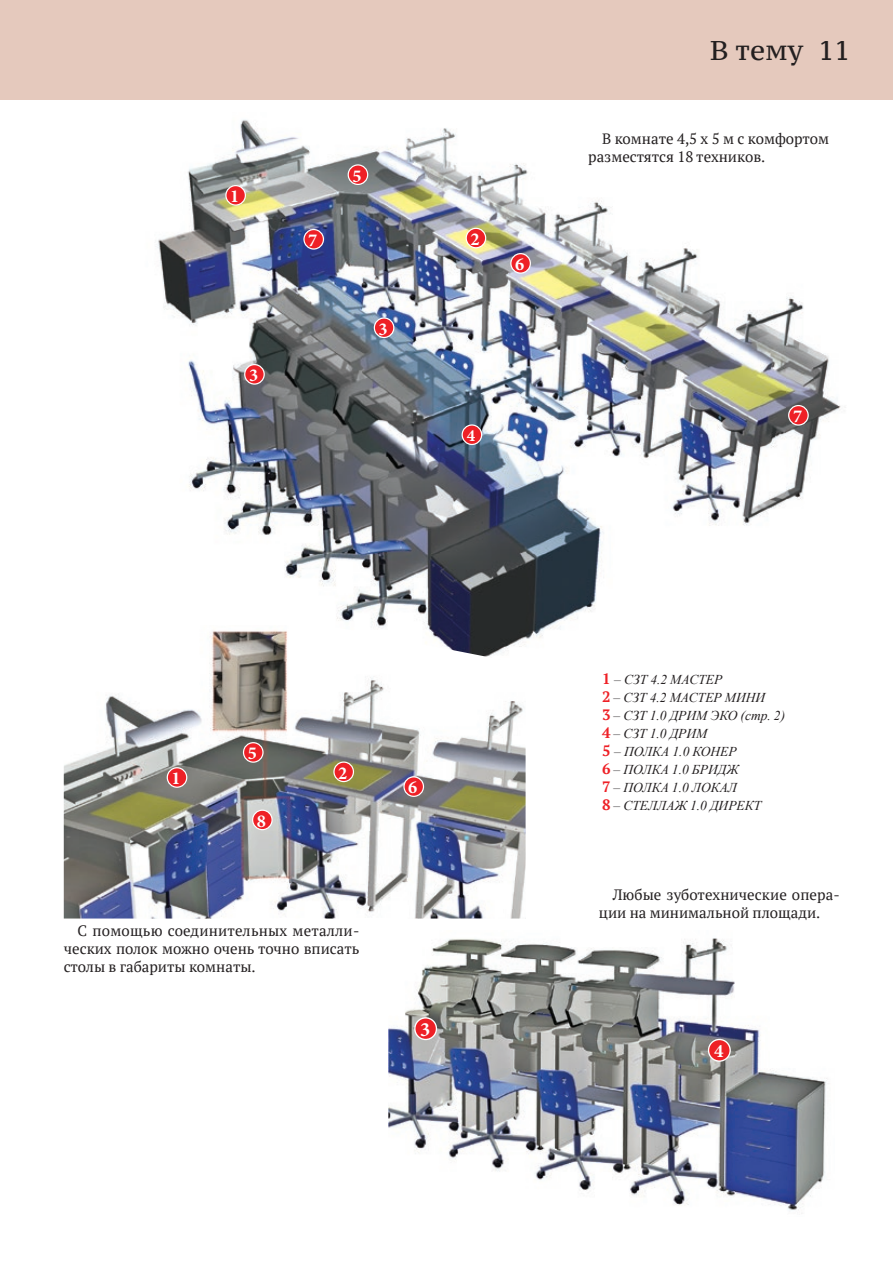
<style>
.page{position:relative;width:893px;height:1263px;background:#fff}
.page>*{position:absolute;margin:0;border:0;box-sizing:border-box;transform-origin:0 0}
.t1{font:27px "PT Serif Caption";color:#231f20}
.t2{font:700 20.25px "Minion Pro";color:#fff}
.t3{font:700 18.9px "Minion Pro";color:#fff}
.t4{font:700 18.15px "Minion Pro";color:#fff}
.t5{font:700 16.95px "Minion Pro";color:#fff}
.t6{font:15px/18px "PT Serif";color:#231f20}
.t7{font:italic 13.5px/18px "Times New Roman";color:#231f20}
.s1{font-family:"PT Serif";font-weight:700;font-style:normal;font-size:15px;color:#ee2026}
</style>
<div class="page">
<div style="left:0;top:0;width:893px;height:99px;background:#e5c9bd"></div>
<img style="left:157px;top:119px;width:684px;height:520px">
<div style="left:226px;top:186px;width:19px;height:19px;background:#ee2026;border-radius:50%"></div>
<div style="left:225px;top:185px;width:21px;height:21px;border:1px solid #fff;border-radius:50%"></div>
<div style="left:348px;top:165px;width:20px;height:19px;background:#ee2026;border-radius:50%"></div>
<div style="left:348px;top:164px;width:20px;height:21px;border:1px solid #fff;border-radius:50%"></div>
<div style="left:304px;top:230px;width:19px;height:19px;background:#ee2026;border-radius:50%"></div>
<div style="left:303px;top:229px;width:21px;height:21px;border:1px solid #fff;border-radius:50%"></div>
<div style="left:466px;top:228px;width:20px;height:20px;background:#ee2026;border-radius:50%"></div>
<div style="left:466px;top:228px;width:20px;height:20px;border:1px solid #fff;border-radius:50%"></div>
<img style="left:64px;top:625px;width:462px;height:293px">
<div style="left:167px;top:768px;width:20px;height:19px;background:#ee2026;border-radius:50%"></div>
<div style="left:167px;top:767px;width:20px;height:21px;border:1px solid #fff;border-radius:50%"></div>
<div style="left:404px;top:777px;width:19px;height:19px;background:#ee2026;border-radius:50%"></div>
<div style="left:403px;top:776px;width:21px;height:21px;border:1px solid #fff;border-radius:50%"></div>
<div style="left:244px;top:743px;width:19px;height:19px;background:#ee2026;border-radius:50%"></div>
<div style="left:243px;top:742px;width:21px;height:21px;border:1px solid #fff;border-radius:50%"></div>
<div style="left:789px;top:406px;width:19px;height:19px;background:#ee2026;border-radius:50%"></div>
<div style="left:788px;top:405px;width:21px;height:21px;border:1px solid #fff;border-radius:50%"></div>
<div style="left:334px;top:762px;width:19px;height:19px;background:#ee2026;border-radius:50%"></div>
<div style="left:333px;top:761px;width:21px;height:21px;border:1px solid #fff;border-radius:50%"></div>
<div style="left:374px;top:318px;width:20px;height:19px;background:#ee2026;border-radius:50%"></div>
<div style="left:374px;top:317px;width:20px;height:21px;border:1px solid #fff;border-radius:50%"></div>
<div style="left:245px;top:365px;width:19px;height:19px;background:#ee2026;border-radius:50%"></div>
<div style="left:244px;top:364px;width:21px;height:21px;border:1px solid #fff;border-radius:50%"></div>
<div style="left:462px;top:425px;width:20px;height:19px;background:#ee2026;border-radius:50%"></div>
<div style="left:462px;top:424px;width:20px;height:21px;border:1px solid #fff;border-radius:50%"></div>
<img style="left:389px;top:938px;width:438px;height:276px">
<div style="left:415px;top:1018px;width:21px;height:21px;background:#ee2026;border-radius:50%"></div>
<div style="left:414px;top:1017px;width:23px;height:23px;border:1px solid #fff;border-radius:50%"></div>
<div style="left:708px;top:1039px;width:22px;height:22px;background:#ee2026;border-radius:50%"></div>
<div style="left:708px;top:1039px;width:23px;height:23px;border:1px solid #fff;border-radius:50%"></div>
<div style="left:511px;top:254px;width:19px;height:19px;background:#ee2026;border-radius:50%"></div>
<div style="left:510px;top:253px;width:21px;height:21px;border:1px solid #fff;border-radius:50%"></div>
<div style="left:253px;top:810px;width:19px;height:20px;background:#ee2026;border-radius:50%"></div>
<div style="left:252px;top:809px;width:21px;height:21px;border:1px solid #fff;border-radius:50%"></div>
<p class="t4" style="left:230px;top:184px;width:11px">1</p>
<p class="t4" style="left:249px;top:363px;width:11px">3</p>
<p class="t4" style="left:352px;top:163px;width:11px">5</p>
<p class="t4" style="left:308px;top:228px;width:11px">7</p>
<p class="t4" style="left:470px;top:226px;width:11px">2</p>
<p class="t4" style="left:379px;top:316px;width:11px">3</p>
<p class="t4" style="left:515px;top:252px;width:11px">6</p>
<p class="t5" style="left:467px;top:423px;width:10px">4</p>
<h1 class="t1" style="left:710px;top:33px;width:142px">В тему 11</h1>
<h1 class="t1" style="left:664px;top:33px;width:140px">Керамика</h1>
<p class="t6" style="left:588px;top:130px;width:242px;text-indent:14px">В комнате 4,5 х 5 м с комфортом разместятся 18 техников.</p>
<p class="t4" style="left:793px;top:404px;width:11px">7</p>
<p class="t4" style="left:172px;top:766px;width:11px">1</p>
<p class="t4" style="left:248px;top:741px;width:11px">5</p>
<p class="t4" style="left:257px;top:808px;width:11px">8</p>
<p class="t4" style="left:338px;top:760px;width:11px">2</p>
<p class="t6" style="left:64px;top:922px;width:297px;text-align:justify;text-indent:14px">С помощью соединительных металли&shy;ческих полок можно очень точно вписать столы в габариты комнаты.</p>
<p class="t4" style="left:408px;top:775px;width:11px">6</p>
<h2 class="t2" style="left:420px;top:1015px;width:12px">3</h2>
<p class="t7" style="left:602px;top:670px;width:185px"><span class="s1">1</span> – СЗТ 4.2 МАСТЕР<br><span class="s1">2</span> – СЗТ 4.2 МАСТЕР МИНИ<br><span class="s1">3</span> – СЗТ 1.0 ДРИМ ЭКО (стр. 2)<br><span class="s1">4</span> – СЗТ 1.0 ДРИМ<br><span class="s1">5</span> – ПОЛКА 1.0 КОНЕР<br><span class="s1">6</span> – ПОЛКА 1.0 БРИДЖ<br><span class="s1">7</span> – ПОЛКА 1.0 ЛОКАЛ<br><span class="s1">8</span> – СТЕЛЛАЖ 1.0 ДИРЕКТ</p>
<p class="t6" style="left:599px;top:886px;width:242px;text-indent:14px">Любые зуботехнические опера&shy;ции на минимальной площади.</p>
<p class="t3" style="left:714px;top:1037px;width:11px">4</p>
</div>
